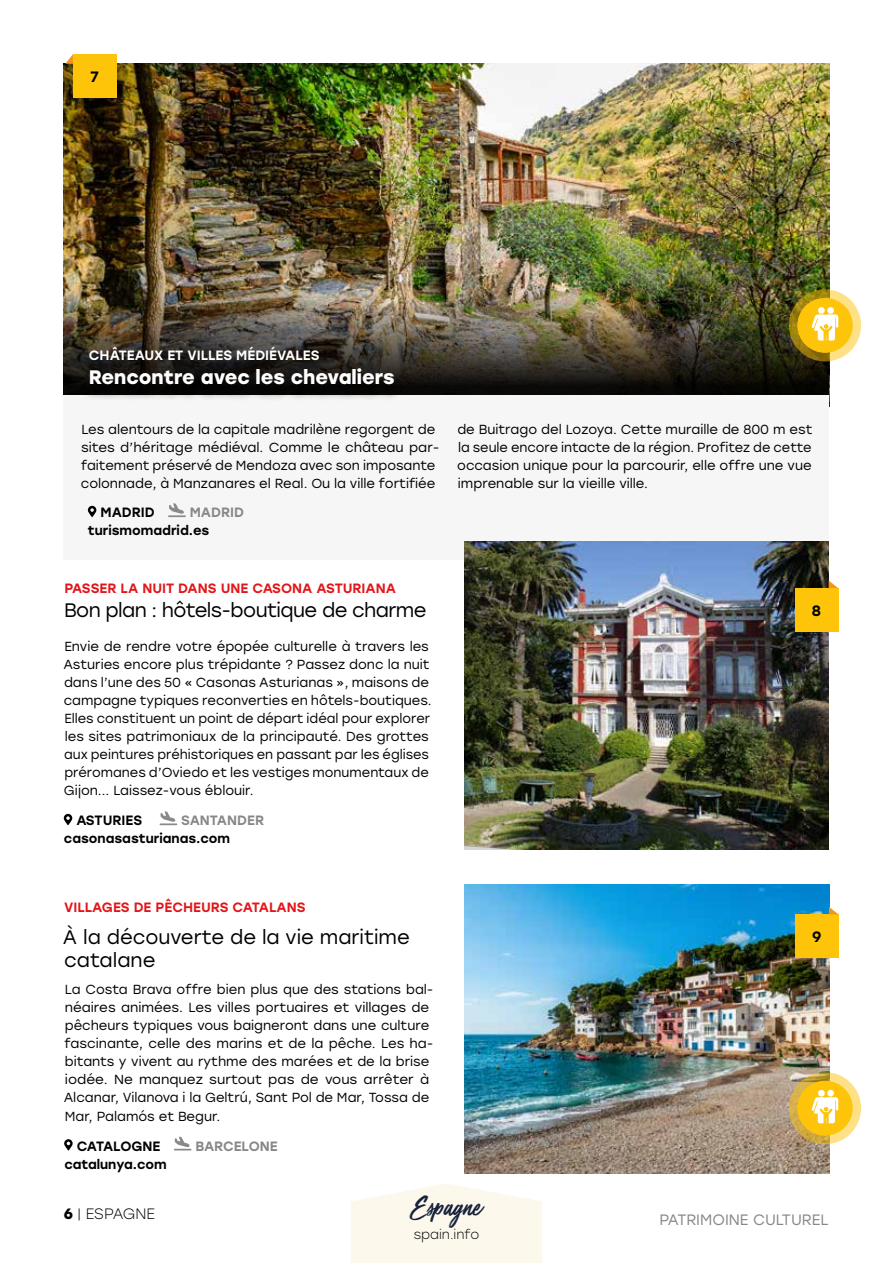
<style>
.page{position:relative;width:893px;height:1263px;background:#fff}
.page>*{position:absolute;margin:0;border:0;box-sizing:border-box;transform-origin:0 0}
.t1{font:28.5px "Mega Fresh";color:#16223a}
.t2{font:19.5px/23.4px "Stolzl";color:#000}
.t3{font:19.5px "Stolzl";letter-spacing:-.025em;color:#000}
.t4{font:700 19.5px "Stolzl";color:#fff}
.t5{font:15px "Stolzl";color:#878787}
.t6{font:300 15px "Stolzl";color:#000}
.t7{font:500 15px "Stolzl";color:#000}
.t8{font:500 13.5px "Stolzl";color:#e2161a}
.t9{font:500 13.5px "Stolzl";color:#fff}
.t10{font:500 13.5px "Stolzl";color:#878787}
.t11{font:500 13.5px "Stolzl";color:#000}
.t12{font:13.2px/18px "Stolzl";color:#000}
.t13{font:500 13.2px "Stolzl";color:#000}
.t14{font:300 13.2px "Stolzl";color:#000}
.s1{font-weight:700}
</style>
<div class="page">
<svg style="left:351px;top:1183px;width:191px;height:80px"></svg>
<hr style="left:892px;top:0;width:1px;height:488px;background:#f6f6f6">
<hr style="left:892px;top:183px;width:1px;height:305px;background:#000">
<img style="left:64px;top:64px;width:765px;height:225px">
<img style="left:64px;top:289px;width:765px;height:106px">
<div style="left:64px;top:395px;width:765px;height:165px;background:#f6f6f6"></div>
<svg style="left:64px;top:814px;width:8px;height:11px"></svg>
<svg style="left:160px;top:811px;width:17px;height:14px"></svg>
<div style="left:73px;top:54px;width:43px;height:44px;background:#fdc40a"></div>
<svg style="left:65px;top:54px;width:8px;height:10px"></svg>
<img style="left:464px;top:542px;width:365px;height:307px">
<div style="left:81px;top:347px;width:322px;height:54px;background:#000;opacity:.75"></div>
<div style="left:795px;top:588px;width:43px;height:43px;background:#fdc40a"></div>
<svg style="left:829px;top:581px;width:9px;height:7px"></svg>
<svg style="left:88px;top:506px;width:8px;height:11px"></svg>
<svg style="left:168px;top:503px;width:18px;height:14px"></svg>
<svg style="left:789px;top:289px;width:72px;height:72px"></svg>
<div style="left:797px;top:298px;width:56px;height:55px;background:#fdc40a;border-radius:50%"></div>
<svg style="left:811px;top:314px;width:27px;height:26px"></svg>
<div style="left:827px;top:307px;width:7px;height:7px;background:#fff;border-radius:50%"></div>
<div style="left:818px;top:307px;width:7px;height:7px;background:#fff;border-radius:50%"></div>
<svg style="left:64px;top:1139px;width:9px;height:11px"></svg>
<svg style="left:174px;top:1136px;width:17px;height:14px"></svg>
<img style="left:465px;top:884px;width:364px;height:290px">
<div style="left:795px;top:914px;width:43px;height:44px;background:#fdc40a"></div>
<svg style="left:829px;top:907px;width:9px;height:7px"></svg>
<svg style="left:789px;top:1072px;width:72px;height:72px"></svg>
<div style="left:797px;top:1081px;width:56px;height:54px;background:#fdc40a;border-radius:50%"></div>
<svg style="left:811px;top:1097px;width:27px;height:26px"></svg>
<div style="left:827px;top:1090px;width:7px;height:6px;background:#fff;border-radius:50%"></div>
<div style="left:818px;top:1090px;width:7px;height:6px;background:#fff;border-radius:50%"></div>
<p class="t7" style="left:90px;top:66px;width:10px">7</p>
<p class="t9" style="left:89px;top:346px;width:232px">CHÂTEAUX ET VILLES MÉDIÉVALES</p>
<h2 class="t4" style="left:89px;top:363px;width:307px">Rencontre avec les chevaliers</h2>
<p class="t12" style="left:81px;top:420px;width:360px">Les alentours de la capitale madrilène regorgent de sites d’héritage médiéval. Comme le château par&shy;faitement préservé de Mendoza avec son imposante colonnade, à Manzanares el Real. Ou la ville fortifiée</p>
<p class="t12" style="left:457px;top:420px;width:357px;text-align:justify">de Buitrago del Lozoya. Cette muraille de 800 m est la seule encore intacte de la région. Profitez de cette occasion unique pour la parcourir, elle offre une vue imprenable sur la vieille ville.</p>
<p class="t11" style="left:100px;top:503px;width:56px">MADRID</p>
<p class="t10" style="left:190px;top:503px;width:56px">MADRID</p>
<p class="t13" style="left:88px;top:521px;width:123px">turismomadrid.es</p>
<p class="t8" style="left:65px;top:579px;width:333px">PASSER LA NUIT DANS UNE CASONA ASTURIANA</p>
<h2 class="t3" style="left:64px;top:596px;width:364px">Bon plan : hôtels-boutique de charme</h2>
<p class="t12" style="left:63px;top:636px;width:370px">Envie de rendre votre épopée culturelle à travers les Asturies encore plus trépidante ? Passez donc la nuit dans l’une des 50 « Casonas Asturianas », maisons de campagne typiques reconverties en hôtels-boutiques.<br>Elles constituent un point de départ idéal pour explorer les sites patrimoniaux de la principauté. Des grottes aux peintures préhistoriques en passant par les églises préromanes d’Oviedo et les vestiges monumentaux de Gijon... Laissez-vous éblouir.</p>
<p class="t11" style="left:76px;top:811px;width:67px">ASTURIES</p>
<p class="t10" style="left:181px;top:811px;width:85px">SANTANDER</p>
<p class="t13" style="left:64px;top:829px;width:168px">casonasasturianas.com</p>
<p class="t8" style="left:64px;top:897px;width:243px">VILLAGES DE PÊCHEURS CATALANS</p>
<h2 class="t2" style="left:63px;top:924px;width:348px">À la découverte de la vie maritime catalane</h2>
<p class="t12" style="left:64px;top:980px;width:371px">La Costa Brava offre bien plus que des stations bal&shy;néaires animées. Les villes portuaires et villages de pêcheurs typiques vous baigneront dans une culture fascinante, celle des marins et de la pêche. Les ha&shy;bitants y vivent au rythme des marées et de la brise iodée. Ne manquez surtout pas de vous arrêter à Alcanar, Vilanova i la Geltrú, Sant Pol de Mar, Tossa de Mar, Palamós et Begur.</p>
<p class="t11" style="left:77px;top:1136px;width:85px">CATALOGNE</p>
<p class="t10" style="left:195px;top:1136px;width:84px">BARCELONE</p>
<p class="t13" style="left:64px;top:1154px;width:104px">catalunya.com</p>
<p class="t6" style="left:64px;top:1204px;width:93px"><span class="s1">6</span> | ESPAGNE</p>
<h1 class="t1" style="left:412px;top:1191px;width:71px">Espagne</h1>
<p class="t14" style="left:414px;top:1225px;width:67px">spain.info</p>
<p class="t7" style="left:812px;top:600px;width:11px">8</p>
<p class="t7" style="left:812px;top:926px;width:11px">9</p>
<p class="t5" style="left:659px;top:1209px;width:171px">PATRIMOINE CULTUREL</p>
</div>
